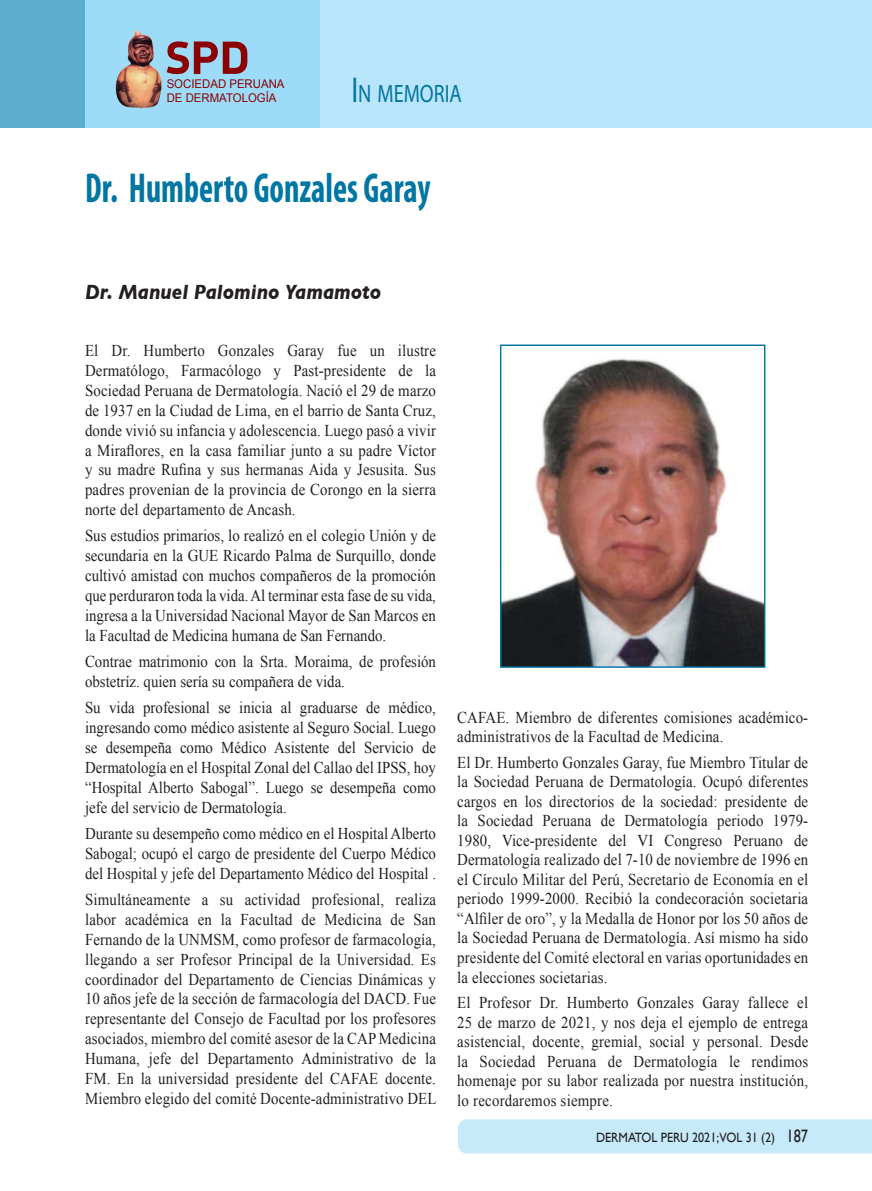
<style>
.page{position:relative;width:872px;height:1191px;background:#fff}
.page>*{position:absolute;margin:0;border:0;box-sizing:border-box;transform-origin:0 0}
.t1{font:700 condensed 42px "Myriad Pro";color:#0076a3;scale:.8 1}
.t2{font:25.2px "Myriad Pro";color:#0076a3;scale:.8 1}
.t3{font:italic 700 21px "Gill Sans";color:#231f20;scale:.9 1}
.t4{font:16.5px/19.8px "Times New Roman";letter-spacing:.01em;color:#231f20;text-align:justify;scale:.9 1}
.t5{font:13.5px "Gill Sans";color:#231f20;scale:.9 1}
.t6{font:12px/14.4px "Arial";color:#8b0202;scale:.95 1}
.s1{font-size:36px}
.s2{font-size:18px}
</style>
<div class="page">
<div style="left:0;top:0;width:85px;height:128px;background:#5aadcd"></div>
<div style="left:85px;top:0;width:236px;height:128px;background:#9cdcf8"></div>
<div style="left:321px;top:0;width:551px;height:128px;background:#b9e5fa"></div>
<div style="left:458px;top:1119px;width:414px;height:34px;background:#c6eafa"></div>
<svg style="left:167px;top:41px;width:80px;height:33px"></svg>
<img style="left:115px;top:30px;width:47px;height:79px">
<img style="left:502px;top:358px;width:261px;height:308px">
<div style="left:500px;top:344px;width:265px;height:324px;border:1px solid #0076a3"></div>
<p class="t6" style="left:167px;top:77px;width:126px">SOCIEDAD PERUANA<br>DE DERMATOLOGÍA</p>
<h2 class="t2" style="left:351px;top:78px;width:140px"><span class="s1">I</span>N MEMORIA</h2>
<h1 class="t1" style="left:85px;top:161px;width:433px">Dr. Humberto Gonzales Garay</h1>
<p class="t3" style="left:85px;top:280px;width:331px">Dr. Manuel Palomino Yamamoto</p>
<p class="t4" style="left:85px;top:340px;width:391px">El Dr. Humberto Gonzales Garay fue un ilustre Dermatólogo, Farmacólogo y Past-presidente de la Sociedad Peruana de Dermatología. Nació el 29 de marzo de 1937 en la Ciudad de Lima, en el barrio de Santa Cruz, donde vivió su infancia y adolescencia. Luego pasó a vivir a Miraflores, en la casa familiar junto a su padre Víctor y su madre Rufina y sus hermanas Aida y Jesusita. Sus padres provenían de la provincia de Corongo en la sierra norte del departamento de Ancash.</p>
<p class="t4" style="left:85px;top:526px;width:391px">Sus estudios primarios, lo realizó en el colegio Unión y de secundaria en la GUE Ricardo Palma de Surquillo, donde cultivó amistad con muchos compañeros de la promoción que perduraron toda la vida. Al terminar esta fase de su vida, ingresa a la Universidad Nacional Mayor de San Marcos en la Facultad de Medicina humana de San Fernando.</p>
<p class="t4" style="left:85px;top:651px;width:391px">Contrae matrimonio con la Srta. Moraima, de profesión obstetríz. quien sería su compañera de vida.</p>
<p class="t4" style="left:85px;top:697px;width:391px">Su vida profesional se inicia al graduarse de médico, ingresando como médico asistente al Seguro Social. Luego se desempeña como Médico Asistente del Servicio de Dermatología en el Hospital Zonal del Callao del IPSS, hoy “Hospital Alberto Sabogal”. Luego se desempeña como jefe del servicio de Dermatología.</p>
<p class="t4" style="left:85px;top:823px;width:391px">Durante su desempeño como médico en el Hospital Alberto Sabogal; ocupó el cargo de presidente del Cuerpo Médico del Hospital y jefe del Departamento Médico del Hospital .</p>
<p class="t4" style="left:85px;top:889px;width:392px">Simultáneamente a su actividad profesional, realiza labor académica en la Facultad de Medicina de San Fernando de la UNMSM, como profesor de farmacología, llegando a ser Profesor Principal de la Universidad. Es coordinador del Departamento de Ciencias Dinámicas y 10 años jefe de la sección de farmacología del DACD. Fue representante del Consejo de Facultad por los profesores asociados, miembro del comité asesor de la CAP Medicina Humana, jefe del Departamento Administrativo de la FM. En la universidad presidente del CAFAE docente.<br>Miembro elegido del comité Docente-administrativo DEL</p>
<p class="t4" style="left:457px;top:707px;width:391px">CAFAE. Miembro de diferentes comisiones académico&shy;administrativos de la Facultad de Medicina.</p>
<p class="t4" style="left:457px;top:752px;width:391px">El Dr. Humberto Gonzales Garay, fue Miembro Titular de la Sociedad Peruana de Dermatología. Ocupó diferentes cargos en los directorios de la sociedad: presidente de la Sociedad Peruana de Dermatología periodo 1979- 1980, Vice-presidente del VI Congreso Peruano de Dermatología realizado del 7-10 de noviembre de 1996 en el Círculo Militar del Perú, Secretario de Economía en el periodo 1999-2000. Recibió la condecoración societaria “Alfiler de oro”, y la Medalla de Honor por los 50 años de la Sociedad Peruana de Dermatología. Así mismo ha sido presidente del Comité electoral en varias oportunidades en la elecciones societarias.</p>
<p class="t4" style="left:457px;top:992px;width:391px">El Profesor Dr. Humberto Gonzales Garay fallece el 25 de marzo de 2021, y nos deja el ejemplo de entrega asistencial, docente, gremial, social y personal. Desde la Sociedad Peruana de Dermatología le rendimos homenaje por su labor realizada por nuestra institución, lo recordaremos siempre.</p>
<p class="t5" style="left:596px;top:1129px;width:237px">DERMATOL PERU 2021;VOL 31 (2) <span class="s2">187</span></p>
</div>
